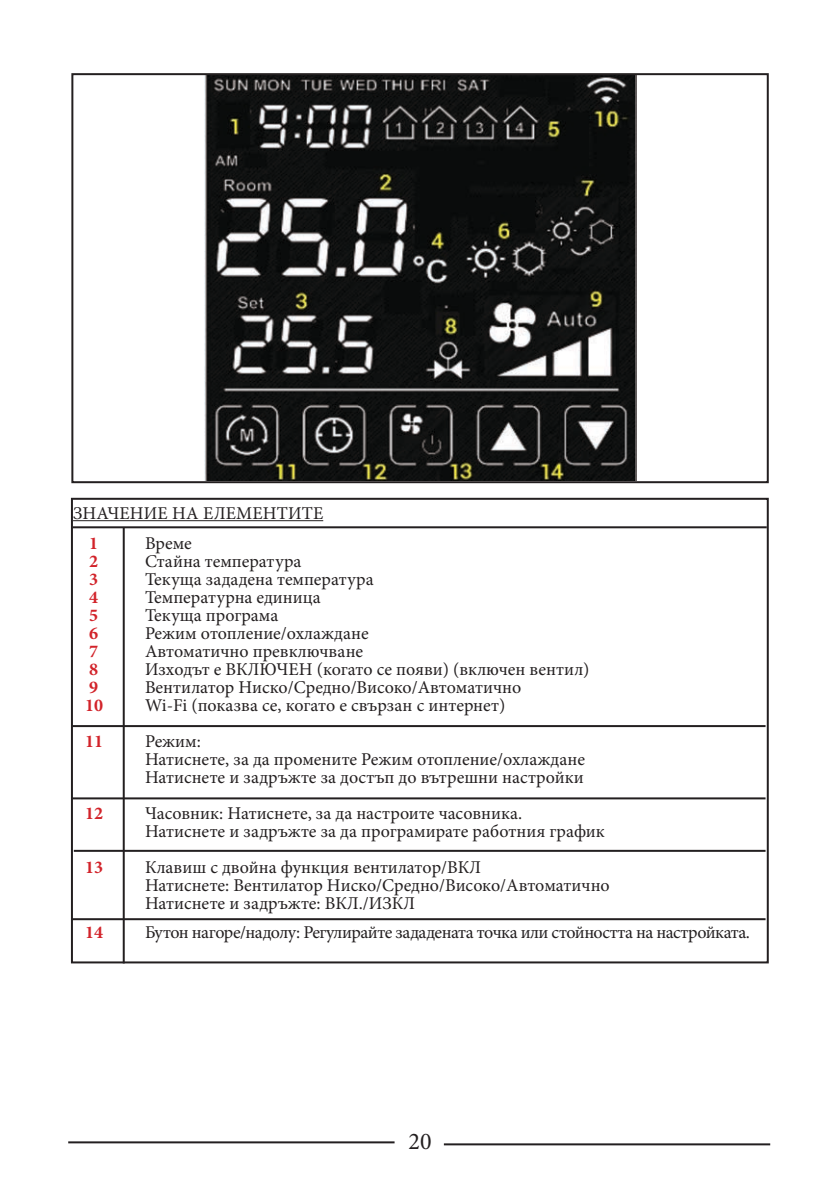
<style>
.page{position:relative;width:840px;height:1191px;background:#fff}
.page>*{position:absolute;margin:0;border:0;box-sizing:border-box;transform-origin:0 0}
.t1{font:24px "Minion Pro";color:#231f20}
.t2{font:18px/18px "Minion Pro";color:#231f20}
.t3{font:18px "Minion Pro";letter-spacing:-.03em;color:#231f20}
.t4{font:700 18px "Minion Pro";color:#d2232a}
</style>
<div class="page">
<hr style="left:68px;top:1141px;width:326px;height:2px;background:#231f20">
<hr style="left:443px;top:1143px;width:326px;height:2px;background:#231f20">
<img style="left:205px;top:76px;width:431px;height:404px">
<div style="left:71px;top:73px;width:697px;height:410px;border:2px solid #231f20"></div>
<hr style="left:73px;top:520px;width:250px;height:1px;background:#231f20">
<div style="left:71px;top:498px;width:697px;height:465px;border:2px solid #231f20"></div>
<hr style="left:71px;top:725px;width:694px;height:2px;background:#231f20">
<hr style="left:71px;top:797px;width:694px;height:2px;background:#231f20">
<hr style="left:74px;top:850px;width:691px;height:2px;background:#231f20">
<hr style="left:71px;top:918px;width:694px;height:2px;background:#231f20">
<hr style="left:123px;top:527px;width:2px;height:436px;background:#231f20">
<hr style="left:73px;top:526px;width:693px;height:2px;background:#231f20">
<p class="t2" style="left:73px;top:506px;width:252px">ЗНАЧЕНИЕ НА ЕЛЕМЕНТИТЕ</p>
<p class="t4" style="left:89px;top:536px;width:10px">1</p>
<p class="t2" style="left:145px;top:536px;width:48px">Време</p>
<p class="t4" style="left:89px;top:554px;width:10px">2</p>
<p class="t2" style="left:145px;top:554px;width:158px">Стайна температура</p>
<p class="t4" style="left:89px;top:572px;width:10px">3</p>
<p class="t2" style="left:145px;top:572px;width:230px">Текуща зададена температура</p>
<p class="t4" style="left:89px;top:590px;width:10px">4</p>
<p class="t2" style="left:145px;top:590px;width:177px">Температурна единица</p>
<p class="t4" style="left:89px;top:608px;width:10px">5</p>
<p class="t2" style="left:145px;top:608px;width:135px">Текуща програма</p>
<p class="t4" style="left:89px;top:626px;width:10px">6</p>
<p class="t2" style="left:145px;top:626px;width:225px">Режим отопление/охлаждане</p>
<p class="t4" style="left:89px;top:644px;width:10px">7</p>
<p class="t2" style="left:145px;top:644px;width:219px">Автоматично превключване</p>
<p class="t4" style="left:89px;top:662px;width:10px">8</p>
<p class="t2" style="left:145px;top:662px;width:445px">Изходът е ВКЛЮЧЕН (когато се появи) (включен вентил)</p>
<p class="t4" style="left:89px;top:680px;width:10px">9</p>
<p class="t2" style="left:145px;top:680px;width:377px">Вентилатор Ниско/Средно/Високо/Автоматично</p>
<p class="t4" style="left:85px;top:698px;width:19px">10</p>
<p class="t2" style="left:145px;top:698px;width:361px">Wi-Fi (показва се, когато е свързан с интернет)</p>
<p class="t4" style="left:85px;top:734px;width:19px">11</p>
<p class="t2" style="left:145px;top:734px;width:441px">Режим:<br>Натиснете, за да промените Режим отопление/охлаждане<br>Натиснете и задръжте за достъп до вътрешни настройки</p>
<p class="t4" style="left:85px;top:806px;width:19px">12</p>
<p class="t2" style="left:145px;top:806px;width:461px">Часовник: Натиснете, за да настроите часовника.<br>Натиснете и задръжте за да програмирате работния график</p>
<p class="t4" style="left:85px;top:860px;width:19px">13</p>
<p class="t2" style="left:145px;top:860px;width:466px">Клавиш с двойна функция вентилатор/ВКЛ<br>Натиснете: Вентилатор Ниско/Средно/Високо/Автоматично<br>Натиснете и задръжте: ВКЛ./ИЗКЛ</p>
<p class="t4" style="left:85px;top:924px;width:19px">14</p>
<p class="t3" style="left:145px;top:924px;width:606px">Бутон нагоре/надолу: Регулирайте зададената точка или стойността на настройката.</p>
<h1 class="t1" style="left:408px;top:1131px;width:25px">20</h1>
</div>
